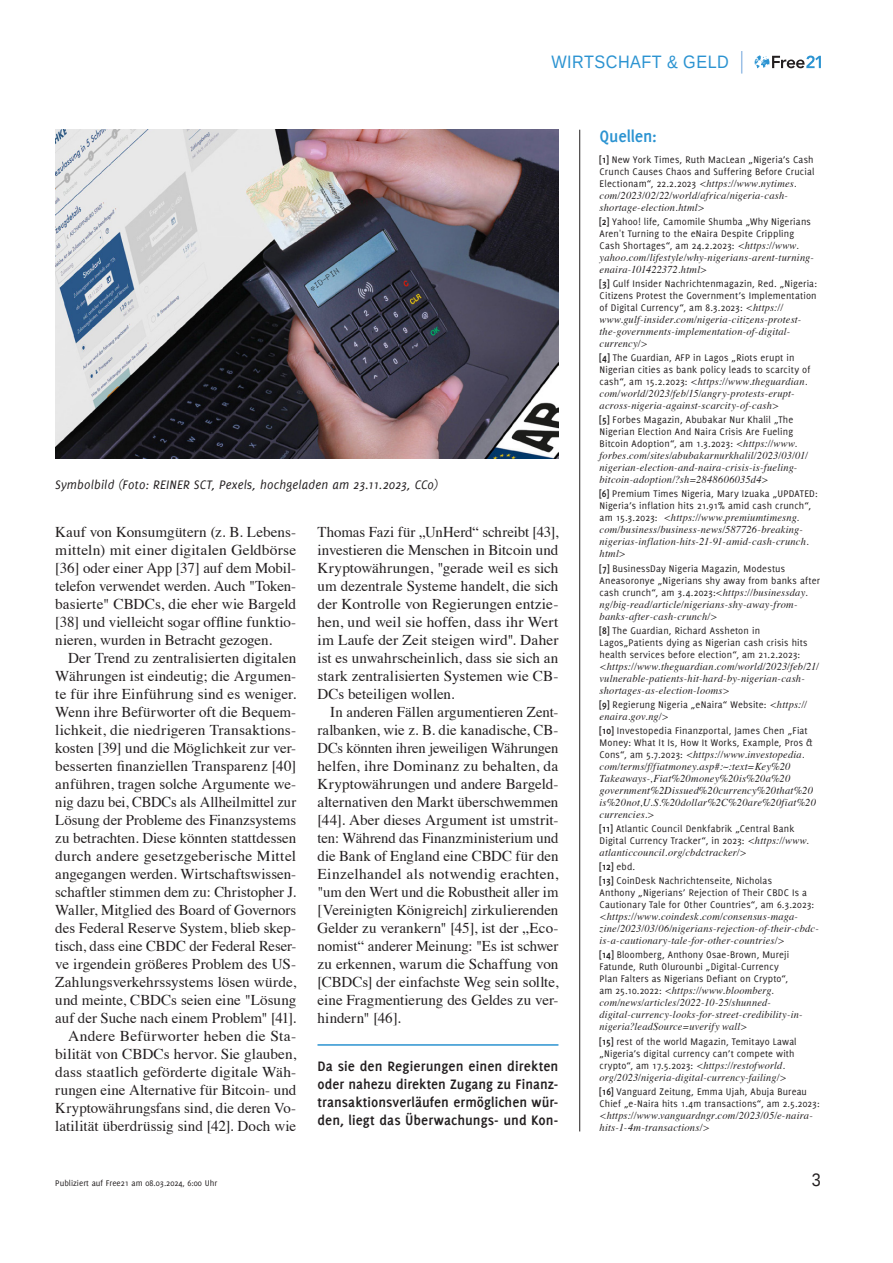
<style>
.page{position:relative;width:893px;height:1263px;background:#fff}
.page>*{position:absolute;margin:0;border:0;box-sizing:border-box;transform-origin:0 0}
.t1{font:18px "Liberation Sans";letter-spacing:.03em;color:#2b93d1;scale:.9 1}
.t2{font:700 18px "Delicious";letter-spacing:-.01em;color:#2b93d1}
.t3{font:18px "Liberation Sans";color:#231f20;scale:.9 1}
.t4{font:15px/18px "Times";color:#231f20;text-align:justify}
.t5{font:700 15px/18px "Delicious";letter-spacing:.005em;color:#231f20;text-align:justify}
.t6{font:italic 13.5px "Delicious";letter-spacing:.015em;color:#231f20}
.t7{font:10.5px/12px "Delicious";letter-spacing:.015em;color:#231f20}
.t8{font:italic 10.5px/12px "Times";letter-spacing:.02em;color:#231f20}
.t9{font:9px "Delicious";color:#231f20}
.s1{font-weight:700}
.s2{font-family:"Times";font-style:italic}
.s3{font-family:"Delicious";font-style:normal}
</style>
<div class="page">
<svg style="left:755px;top:55px;width:66px;height:13px"></svg>
<svg style="left:741px;top:51px;width:1px;height:23px"></svg>
<hr style="left:317px;top:1044px;width:241px;height:2px;background:#2b93d1">
<img style="left:55px;top:130px;width:503px;height:328px">
<hr style="left:579px;top:130px;width:1px;height:1001px;background:#231f20">
<p class="t1" style="left:551px;top:51px;width:199px">WIRTSCHAFT &amp; GELD</p>
<p class="t6" style="left:55px;top:477px;width:384px">Symbolbild (Foto: REINER SCT, Pexels, hochgeladen am 23.11.2023, CCo)</p>
<p class="t4" style="left:55px;top:522px;width:242px">Kauf von Konsumgütern (z. B. Lebens&shy;mitteln) mit einer digitalen Geldbörse [36] oder einer App [37] auf dem Mobil&shy;telefon verwendet werden. Auch "Token&shy;basierte" CBDCs, die eher wie Bargeld [38] und vielleicht sogar offline funktio&shy;nieren, wurden in Betracht gezogen.</p>
<p class="t4" style="left:55px;top:648px;width:242px;text-align:right">Der Trend zu zentralisierten digitalen Währungen ist eindeutig; die Argumen&shy;te für ihre Einführung sind es weniger.<br>Wenn ihre Befürworter oft die Bequem&shy;lichkeit, die niedrigeren Transaktions&shy;kosten [39] und die Möglichkeit zur ver&shy;besserten finanziellen Transparenz [40] anführen, tragen solche Argumente we&shy;nig dazu bei, CBDCs als Allheilmittel zur Lösung der Probleme des Finanzsystems zu betrachten. Diese könnten stattdessen durch andere gesetzgeberische Mittel angegangen werden. Wirtschaftswissen&shy;schaftler stimmen dem zu: Christopher J.<br>Waller, Mitglied des Board of Governors des Federal Reserve System, blieb skep&shy;tisch, dass eine CBDC der Federal Reser&shy;ve irgendein größeres Problem des US-Zahlungsverkehrssystems lösen würde, und meinte, CBDCs seien eine "Lösung auf der Suche nach einem Problem" [41].<br>Andere Befürworter heben die Sta&shy;bilität von CBDCs hervor. Sie glauben, dass staatlich geförderte digitale Wäh&shy;rungen eine Alternative für Bitcoin- und Kryptowährungsfans sind, die deren Vo&shy;latilität überdrüssig sind [42]. Doch wie</p>
<p class="t4" style="left:317px;top:522px;width:242px">Thomas Fazi für „UnHerd“ schreibt [43], investieren die Menschen in Bitcoin und Kryptowährungen, "gerade weil es sich um dezentrale Systeme handelt, die sich der Kontrolle von Regierungen entzie&shy;hen, und weil sie hoffen, dass ihr Wert im Laufe der Zeit steigen wird". Daher ist es unwahrscheinlich, dass sie sich an stark zentralisierten Systemen wie CB-DCs beteiligen wollen.</p>
<p class="t4" style="left:317px;top:702px;width:242px;text-indent:13px">In anderen Fällen argumentieren Zent&shy;ralbanken, wie z. B. die kanadische, CB-DCs könnten ihren jeweiligen Währungen helfen, ihre Dominanz zu behalten, da Kryptowährungen und andere Bargeld&shy;alternativen den Markt überschwemmen [44]. Aber dieses Argument ist umstrit&shy;ten: Während das Finanzministerium und die Bank of England eine CBDC für den Einzelhandel als notwendig erachten, "um den Wert und die Robustheit aller im [Vereinigten Königreich] zirkulierenden Gelder zu verankern" [45], ist der „Eco&shy;nomist“ anderer Meinung: "Es ist schwer zu erkennen, warum die Schaffung von [CBDCs] der einfachste Weg sein sollte, eine Fragmentierung des Geldes zu ver&shy;hindern" [46].</p>
<p class="t5" style="left:317px;top:1057px;width:242px">Da sie den Regierungen einen direkten oder nahezu direkten Zugang zu Finanz&shy;transaktionsverläufen ermöglichen wür&shy;den, liegt das Überwachungs- und Kon-</p>
<p class="t2" style="left:600px;top:126px;width:59px">Quellen:</p>
<p class="t7" style="left:600px;top:153px;width:216px;text-align:justify"><span class="s1">[1]</span> New York Times, Ruth MacLean „Nigeria’s Cash Crunch Causes Chaos and Suffering Before Crucial Electionam“, 22.2.2023 <span class="s2">&lt;https://www.nytimes.</span></p>
<p class="t8" style="left:600px;top:189px;width:190px">com/2023/02/22/world/africa/nigeria-cash&shy;shortage-election.html&gt;</p>
<p class="t7" style="left:600px;top:215px;width:213px"><span class="s1">[2]</span> Yahoo! life, Camomile Shumba „Why Nigerians<br>Aren't Turning to the eNaira Despite Crippling<br>Cash Shortages“, am 24.2.2023: <span class="s2">&lt;https://www.</span></p>
<p class="t8" style="left:600px;top:251px;width:216px">yahoo.com/lifestyle/why-nigerians-arent-turning&shy;enaira-101422372.html&gt;</p>
<p class="t7" style="left:600px;top:277px;width:219px;text-align:justify"><span class="s1">[3]</span> Gulf Insider Nachrichtenmagazin, Red. „Nigeria:<br>Citizens Protest the Government’s Implementation of Digital Currency“, am 8.3.2023: <span class="s2">&lt;https://</span></p>
<p class="t8" style="left:600px;top:313px;width:203px">www.gulf-insider.com/nigeria-citizens-protest&shy;the-governments-implementation-of-digital&shy;currency/&gt;</p>
<p class="t7" style="left:600px;top:352px;width:212px"><span class="s1">[4]</span> The Guardian, AFP in Lagos „Riots erupt in<br>Nigerian cities as bank policy leads to scarcity of</p>
<p class="t8" style="left:600px;top:375px;width:209px"><span class="s3">cash“, am 15.2.2023:</span> &lt;https://www.theguardian. com/world/2023/feb/15/angry-protests-erupt&shy;across-nigeria-against-scarcity-of-cash&gt;</p>
<p class="t7" style="left:600px;top:414px;width:199px"><span class="s1">[5]</span> Forbes Magazin, Abubakar Nur Khalil „The<br>Nigerian Election And Naira Crisis Are Fueling<br>Bitcoin Adoption“, am 1.3.2023: <span class="s2">&lt;https://www.</span></p>
<p class="t8" style="left:600px;top:449px;width:210px">forbes.com/sites/abubakarnurkhalil/2023/03/01/ nigerian-election-and-naira-crisis-is-fueling&shy;bitcoin-adoption/?sh=2848606035d4&gt;</p>
<p class="t7" style="left:600px;top:488px;width:220px"><span class="s1">[6]</span> Premium Times Nigeria, Mary Izuaka „UPDATED:<br>Nigeria’s inflation hits 21.91% amid cash crunch“,</p>
<p class="t8" style="left:600px;top:511px;width:211px"><span class="s3">am 15.3.2023:</span> &lt;https://www.premiumtimesng. com/business/business-news/587726-breaking&shy;nigerias-inflation-hits-21-91-amid-cash-crunch. html&gt;</p>
<p class="t7" style="left:600px;top:562px;width:222px"><span class="s1">[7]</span> BusinessDay Nigeria Magazin, Modestus<br>Aneasoronye „Nigerians shy away from banks after cash crunch“, am 3.4.2023:<span class="s2">&lt;https://businessday.</span></p>
<p class="t8" style="left:600px;top:597px;width:199px">ng/big-read/article/nigerians-shy-away-from&shy;banks-after-cash-crunch/&gt;</p>
<p class="t7" style="left:600px;top:624px;width:210px"><span class="s1">[8]</span> The Guardian, Richard Assheton in<br>Lagos„Patients dying as Nigerian cash crisis hits health services before election“, am 21.2.2023:</p>
<p class="t8" style="left:600px;top:659px;width:221px">&lt;https://www.theguardian.com/world/2023/feb/21/ vulnerable-patients-hit-hard-by-nigerian-cash&shy;shortages-as-election-looms&gt;</p>
<p class="t7" style="left:600px;top:698px;width:209px"><span class="s1">[9]</span> Regierung Nigeria „eNaira“ Website: <span class="s2">&lt;https://</span></p>
<p class="t8" style="left:600px;top:710px;width:71px">enaira.gov.ng/&gt;</p>
<p class="t7" style="left:600px;top:724px;width:215px"><span class="s1">[10]</span> Investopedia Finanzportal, James Chen „Fiat<br>Money: What It Is, How It Works, Example, Pros &amp;</p>
<p class="t8" style="left:600px;top:748px;width:218px"><span class="s3">Cons“, am 5.7.2023:</span> &lt;https://www.investopedia. com/terms/f/fiatmoney.asp#:~:text=Key%20<br>Takeaways-,Fiat%20money%20is%20a%20 government%2Dissued%20currency%20that%20 is%20not,U.S.%20dollar%2C%20are%20fiat%20 currencies.&gt;</p>
<p class="t7" style="left:600px;top:822px;width:211px"><span class="s1">[11]</span> Atlantic Council Denkfabrik „Central Bank<br>Digital Currency Tracker“, in 2023: <span class="s2">&lt;https://www.</span></p>
<p class="t8" style="left:600px;top:846px;width:149px">atlanticcouncil.org/cbdctracker/&gt;</p>
<p class="t7" style="left:600px;top:859px;width:174px;line-height:14.1px"><span class="s1">[12]</span> ebd.<br><span class="s1">[13]</span> CoinDesk Nachrichtenseite, Nicholas</p>
<p class="t7" style="left:600px;top:887px;width:216px">Anthony „Nigerians’ Rejection of Their CBDC Is a<br>Cautionary Tale for Other Countries“, am 6.3.2023:</p>
<p class="t8" style="left:600px;top:910px;width:221px">&lt;https://www.coindesk.com/consensus-maga&shy;zine/2023/03/06/nigerians-rejection-of-their-cbdc&shy;is-a-cautionary-tale-for-other-countries/&gt;</p>
<p class="t7" style="left:600px;top:949px;width:191px"><span class="s1">[14]</span> Bloomberg, Anthony Osae-Brown, Mureji<br>Fatunde, Ruth Olurounbi „Digital-Currency<br>Plan Falters as Nigerians Defiant on Crypto“,</p>
<p class="t8" style="left:600px;top:984px;width:204px"><span class="s3">am 25.10.2022:</span> &lt;https://www.bloomberg. com/news/articles/2022-10-25/shunned&shy;digital-currency-looks-for-street-credibility-in&shy;nigeria?leadSource=uverify wall&gt;</p>
<p class="t7" style="left:600px;top:1035px;width:199px"><span class="s1">[15]</span> rest of the world Magazin, Temitayo Lawal „Nigeria’s digital currency can’t compete with</p>
<p class="t8" style="left:600px;top:1058px;width:189px"><span class="s3">crypto“, am 17.5.2023:</span> &lt;https://restofworld. org/2023/nigeria-digital-currency-failing/&gt;</p>
<p class="t7" style="left:600px;top:1085px;width:222px"><span class="s1">[16]</span> Vanguard Zeitung, Emma Ujah, Abuja Bureau<br>Chief „e-Naira hits 1.4m transactions“, am 2.5.2023:</p>
<p class="t8" style="left:600px;top:1108px;width:215px">&lt;https://www.vanguardngr.com/2023/05/e-naira&shy;hits-1-4m-transactions/&gt;</p>
<p class="t9" style="left:55px;top:1177px;width:163px">Publiziert auf Free21 am 08.03.2024, 6:00 Uhr</p>
<p class="t3" style="left:812px;top:1168px;width:12px">3</p>
</div>
